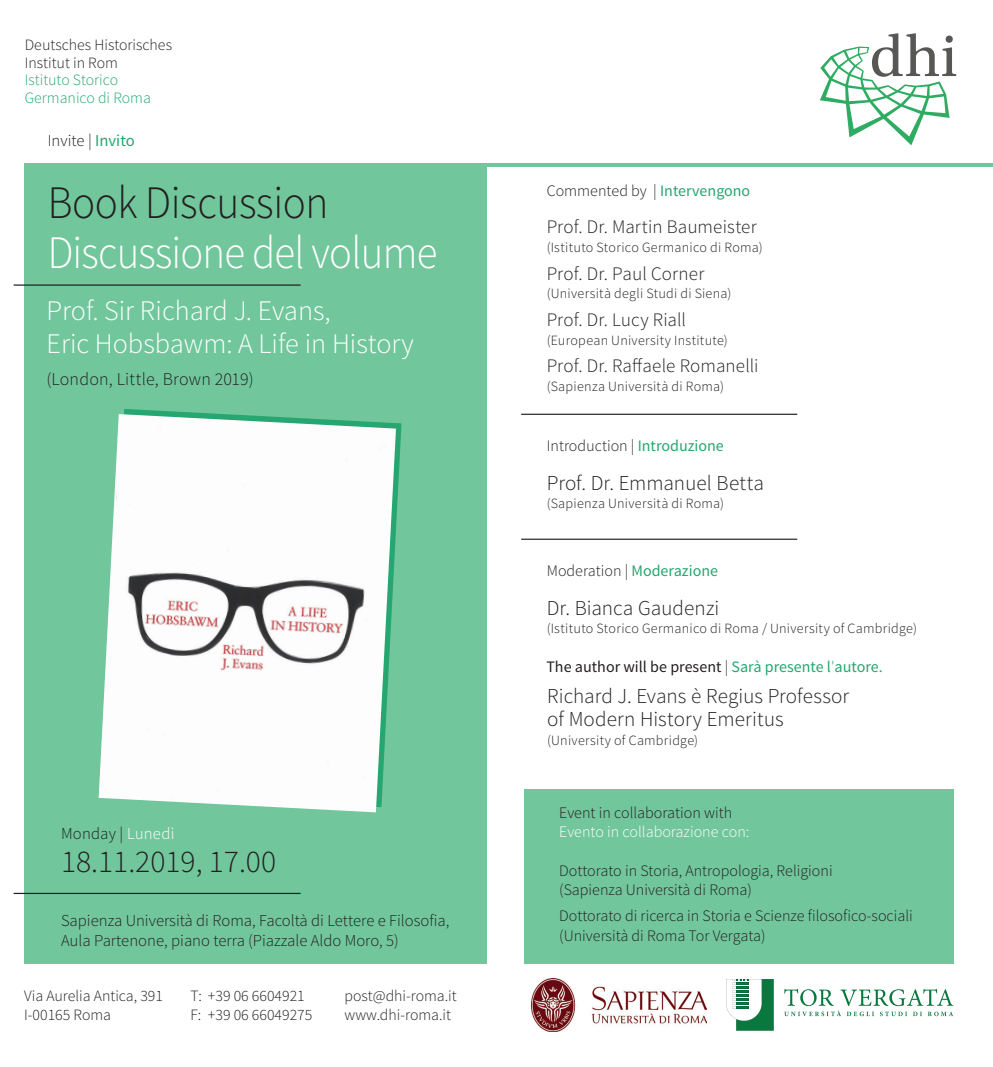
<style>
.page{position:relative;width:993px;height:1067px;background:#fff}
.page>*{position:absolute;margin:0;border:0;box-sizing:border-box;transform-origin:0 0}
.t1{font:300 46.55px "Source Sans Pro";letter-spacing:-.02em;color:#fff;scale:.92 1}
.t2{font:300 46.55px "Source Sans Pro";letter-spacing:-.01em;color:#231f20;scale:.93 1}
.t3{font:300 31.5px "Source Sans Pro";color:#231f20}
.t4{font:300 28.35px/33.2px "Source Sans Pro";color:#fff}
.t5{font:300 21.18px/23.6px "Source Sans Pro";color:#231f20}
.t6{font:300 19.07px "Source Sans Pro";letter-spacing:.005em;color:#231f20}
.t7{font:300 17.85px "Source Sans Pro";letter-spacing:.01em;color:#231f20}
.t8{font:300 16.62px/20.1px "Source Sans Pro";color:#231f20}
.t9{font:300 15.92px/19.4px "Source Sans Pro";color:#231f20}
.t10{font:15.92px "Source Sans Pro";color:#231f20}
.t11{font:300 15.92px "Source Sans Pro";color:#fff}
.t12{font:300 15.75px/19.2px "Source Sans Pro";color:#231f20}
.t13{font:300 15.75px/17.5px "Source Sans Pro";color:#26a670}
.t14{font:300 14.17px "Source Sans Pro";letter-spacing:.02em;color:#231f20}
.s1{font-weight:400;color:#26a670}
.s2{color:#fff}
.s3{font-weight:300}
.s4{color:#26a670}
.s5{font-weight:300;color:#26a670}
</style>
<div class="page">
<svg style="left:820px;top:33px;width:135px;height:112px"></svg>
<hr style="left:368px;top:164px;width:624px;height:3px;background:#71c69c">
<div style="left:24px;top:164px;width:462px;height:799px;background:#71c69c"></div>
<svg style="left:124px;top:409px;width:277px;height:118px"></svg>
<hr style="left:14px;top:284px;width:286px;height:2px;background:#231f20">
<hr style="left:14px;top:892px;width:286px;height:2px;background:#231f20">
<img style="left:99px;top:414px;width:297px;height:398px">
<hr style="left:521px;top:414px;width:276px;height:1px;background:#231f20">
<hr style="left:521px;top:538px;width:276px;height:2px;background:#231f20">
<div style="left:523px;top:789px;width:429px;height:174px;background:#71c69c"></div>
<img style="left:531px;top:978px;width:175px;height:53px">
<svg style="left:726px;top:979px;width:47px;height:51px"></svg>
<hr style="left:732px;top:986px;width:16px;height:3px;background:#231f20">
<svg style="left:784px;top:989px;width:168px;height:27px"></svg>
<p class="t12" style="left:25px;top:36px;width:149px;line-height:17.5px">Deutsches Historisches<br>Institut in Rom</p>
<p class="t13" style="left:25px;top:71px;width:128px">Istituto Storico<br>Germanico di Roma</p>
<p class="t8" style="left:48px;top:130px;width:89px">Invite | <span class="s1">Invito</span></p>
<h1 class="t2" style="left:48px;top:175px;width:303px">Book Discussion</h1>
<h1 class="t1" style="left:48px;top:224px;width:425px">Discussione del volume</h1>
<h3 class="t4" style="left:47px;top:294px;width:368px">Prof. Sir Richard J. Evans,<br>Eric Hobsbawm: A Life in History</h3>
<p class="t7" style="left:47px;top:368px;width:208px">(London, Little, Brown 2019)</p>
<p class="t8" style="left:61px;top:823px;width:115px">Monday | <span class="s2">Lunedì</span></p>
<h2 class="t3" style="left:61px;top:842px;width:216px">18.11.2019, 17.00</h2>
<p class="t8" style="left:61px;top:910px;width:390px">Sapienza Università di Roma, Facoltà di Lettere e Filosofia,<br>Aula Partenone, piano terra (Piazzale Aldo Moro, 5)</p>
<p class="t12" style="left:24px;top:986px;width:140px">Via Aurelia Antica, 391<br>I-00165 Roma</p>
<p class="t12" style="left:190px;top:986px;width:123px">T: +39 06 6604921<br>F: +39 06 66049275</p>
<p class="t12" style="left:344px;top:986px;width:114px">post@dhi-roma.it www.dhi-roma.it</p>
<p class="t9" style="left:546px;top:181px;width:205px">Commented by | <span class="s1">Intervengono</span></p>
<p class="t6" style="left:546px;top:215px;width:211px">Prof. Dr. Martin Baumeister</p>
<p class="t14" style="left:546px;top:238px;width:217px">(Istituto Storico Germanico di Roma)</p>
<p class="t6" style="left:546px;top:262px;width:159px">Prof. Dr. Paul Corner</p>
<p class="t14" style="left:546px;top:285px;width:186px">(Università degli Studi di Siena)</p>
<p class="t6" style="left:546px;top:308px;width:141px">Prof. Dr. Lucy Riall</p>
<p class="t14" style="left:546px;top:331px;width:182px">(European University Institute)</p>
<p class="t6" style="left:546px;top:354px;width:213px">Prof. Dr. Raffaele Romanelli</p>
<p class="t14" style="left:546px;top:378px;width:179px">(Sapienza Università di Roma)</p>
<p class="t9" style="left:546px;top:436px;width:178px">Introduction | <span class="s1">Introduzione</span></p>
<h3 class="t5" style="left:546px;top:471px;width:219px">Prof. Dr. Emmanuel Betta</h3>
<p class="t14" style="left:546px;top:495px;width:179px">(Sapienza Università di Roma)</p>
<p class="t9" style="left:546px;top:561px;width:173px">Moderation | <span class="s1">Moderazione</span></p>
<h3 class="t5" style="left:546px;top:596px;width:174px">Dr. Bianca Gaudenzi</h3>
<p class="t14" style="left:546px;top:620px;width:371px">(Istituto Storico Germanico di Roma / University of Cambridge)</p>
<p class="t10" style="left:546px;top:656px;width:338px">The author will be present <span class="s3">|</span> <span class="s4">Sarà presente l</span><span class="s5">'</span><span class="s4">autore.</span></p>
<h3 class="t5" style="left:547px;top:684px;width:303px">Richard J. Evans è Regius Professor of Modern History Emeritus</h3>
<p class="t14" style="left:547px;top:731px;width:152px">(University of Cambridge)</p>
<p class="t9" style="left:559px;top:802px;width:174px">Event in collaboration with</p>
<p class="t11" style="left:559px;top:822px;width:191px">Evento in collaborazione con:</p>
<p class="t9" style="left:559px;top:860px;width:275px">Dottorato in Storia, Antropologia, Religioni (Sapienza Università di Roma)</p>
<p class="t9" style="left:559px;top:906px;width:355px">Dottorato di ricerca in Storia e Scienze filosofico-sociali (Università di Roma Tor Vergata)</p>
</div>
